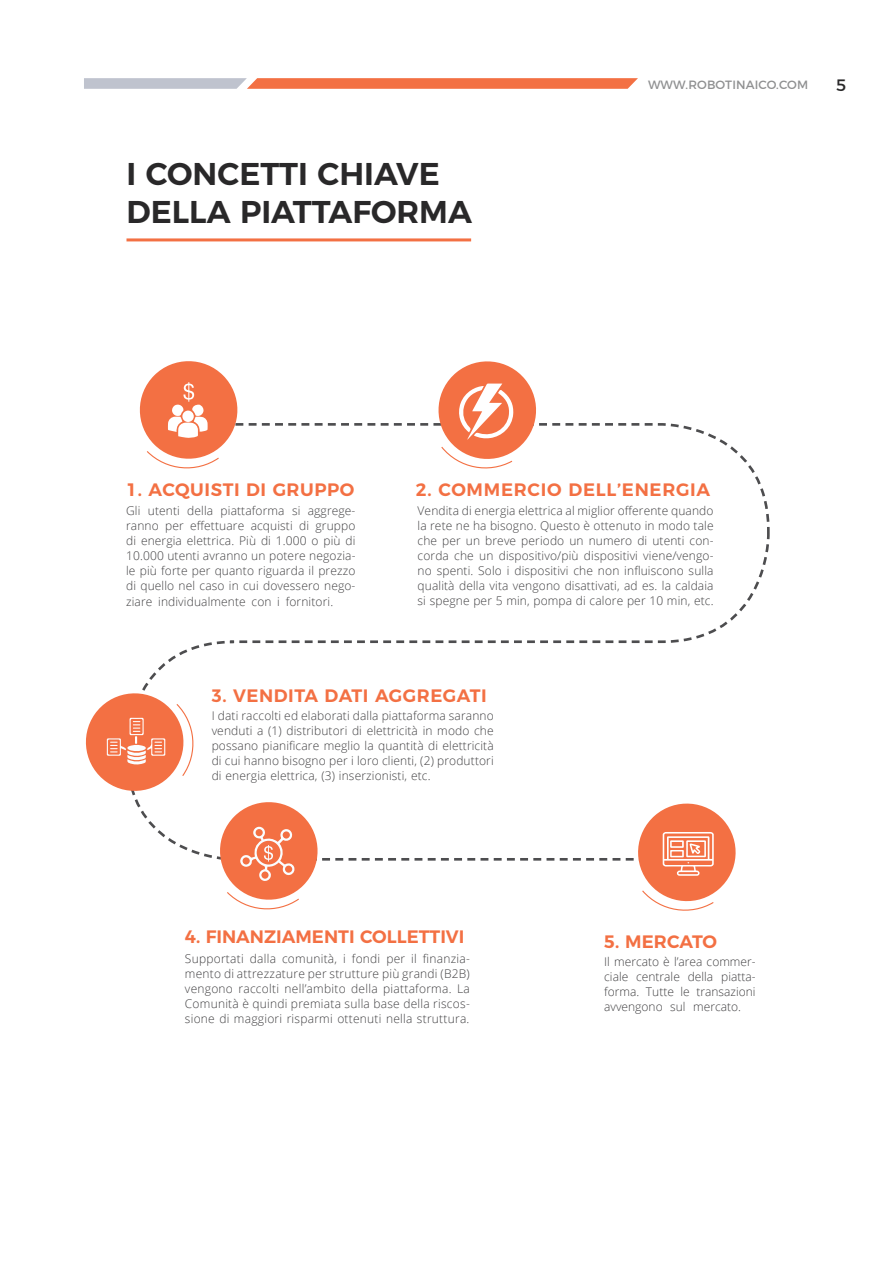
<style>
.page{position:relative;width:893px;height:1263px;background:#fff}
.page>*{position:absolute;margin:0;border:0;box-sizing:border-box;transform-origin:0 0}
.t1{font:600 31.5px/37.8px "Montserrat";color:#292829}
.t2{font:600 18px "Montserrat";letter-spacing:.03em;color:#f37043}
.t3{font:600 18px "Montserrat";color:#f37043}
.t4{font:600 18px "Montserrat";letter-spacing:.005em;color:#f37043}
.t5{font:16.5px "Montserrat";color:#292829}
.t6{font:300 12px/15px "Open Sans";letter-spacing:.01em;color:#414042;text-align:justify}
.t7{font:12px "Montserrat";letter-spacing:.01em;color:#8f9091}
</style>
<div class="page">
<svg style="left:84px;top:78px;width:554px;height:11px;background:#e58f74"></svg>
<svg style="left:85px;top:544px;width:684px;height:367px"></svg>
<svg style="left:139px;top:361px;width:514px;height:108px"></svg>
<hr style="left:126px;top:238px;width:345px;height:3px;background:#f37043">
<h1 class="t1" style="left:126px;top:153px;width:347px">I CONCETTI CHIAVE<br>DELLA PIATTAFORMA</h1>
<p class="t7" style="left:648px;top:75px;width:162px">WWW.ROBOTINAICO.COM</p>
<h3 class="t5" style="left:836px;top:72px;width:12px">5</h3>
<h2 class="t2" style="left:126px;top:475px;width:230px">1. ACQUISTI DI GRUPPO</h2>
<p class="t6" style="left:126px;top:503px;width:231px">Gli utenti della piattaforma si aggrege&shy;ranno per effettuare acquisti di gruppo di energia elettrica. Più di 1.000 o più di 10.000 utenti avranno un potere negozia&shy;le più forte per quanto riguarda il prezzo di quello nel caso in cui dovessero nego&shy;ziare individualmente con i fornitori.</p>
<h2 class="t2" style="left:416px;top:475px;width:296px">2. COMMERCIO DELL’ENERGIA</h2>
<p class="t6" style="left:418px;top:503px;width:298px">Vendita di energia elettrica al miglior offerente quando la rete ne ha bisogno. Questo è ottenuto in modo tale che per un breve periodo un numero di utenti con&shy;corda che un dispositivo/più dispositivi viene/vengo&shy;no spenti. Solo i dispositivi che non influiscono sulla qualità della vita vengono disattivati, ad es. la caldaia si spegne per 5 min, pompa di calore per 10 min, etc.</p>
<h2 class="t2" style="left:212px;top:681px;width:276px">3. VENDITA DATI AGGREGATI</h2>
<p class="t6" style="left:212px;top:707px;width:284px">I dati raccolti ed elaborati dalla piattaforma saranno venduti a (1) distributori di elettricità in modo che possano pianificare meglio la quantità di elettricità di cui hanno bisogno per i loro clienti, (2) produttori di energia elettrica, (3) inserzionisti, etc.</p>
<h2 class="t3" style="left:185px;top:922px;width:281px">4. FINANZIAMENTI COLLETTIVI</h2>
<p class="t6" style="left:185px;top:951px;width:286px">Supportati dalla comunità, i fondi per il finanzia&shy;mento di attrezzature per strutture più grandi (B2B) vengono raccolti nell’ambito della piattaforma. La Comunità è quindi premiata sulla base della riscos&shy;sione di maggiori risparmi ottenuti nella struttura.</p>
<h2 class="t4" style="left:604px;top:927px;width:114px">5. MERCATO</h2>
<p class="t6" style="left:604px;top:953px;width:153px">Il mercato è l’area commer&shy;ciale centrale della piatta&shy;forma. Tutte le transazioni avvengono sul mercato.</p>
</div>
